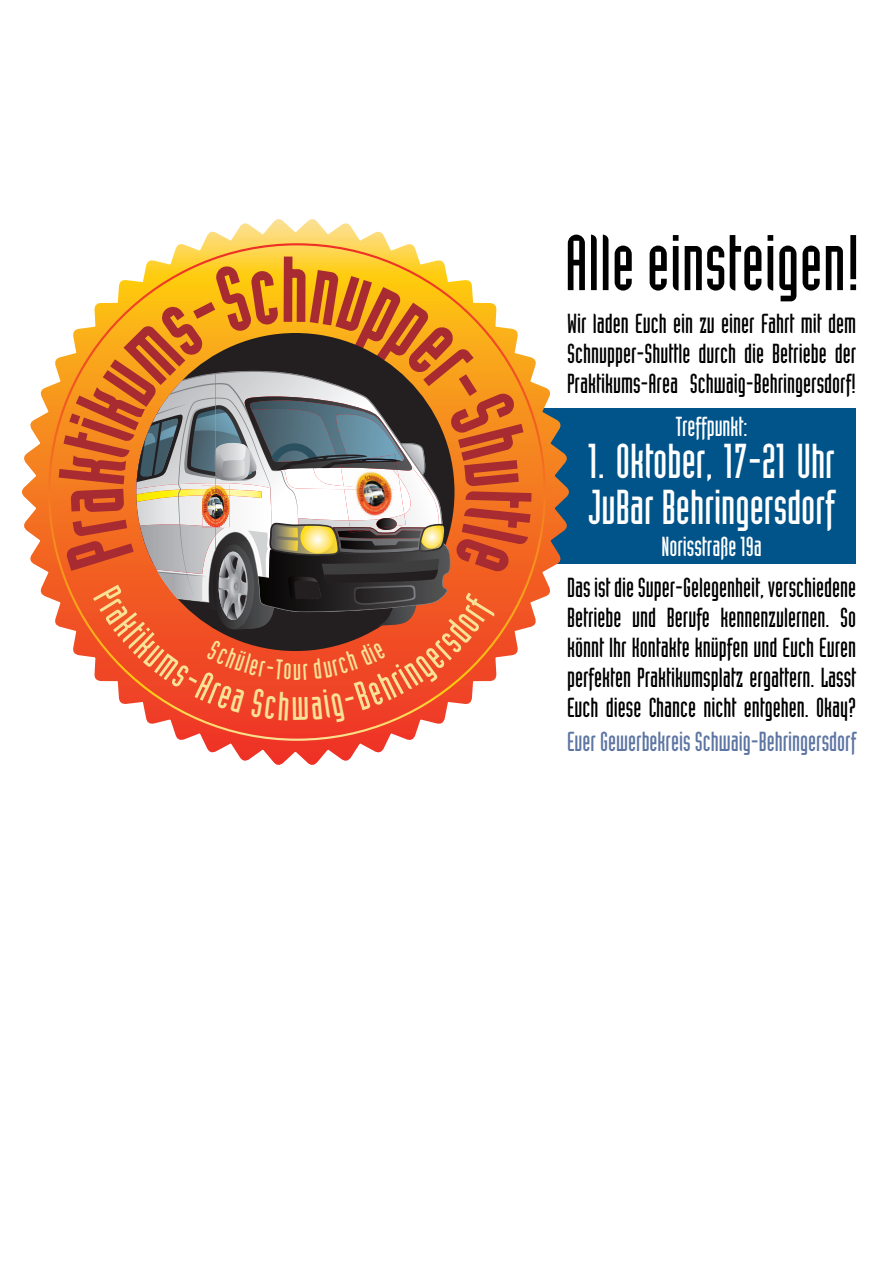
<style>
.page{position:relative;width:893px;height:1262px;background:#fff}
.page>*{position:absolute;margin:0;border:0;box-sizing:border-box;transform-origin:0 0}
.t1{font:88.5px "Industria Solid";color:#a72b30}
.t2{font:77.1px "Industria Solid";letter-spacing:.005em;color:#000}
.t3{font:48px/46.5px "Industria Solid";color:#fff}
.t4{font:27px/30px "Industria Solid";color:#000;text-align:justify}
.t5{font:27px "Industria Solid";color:#5e76a3}
.t6{font:27px "Industria Solid";color:#fff}
</style>
<div class="page">
<div style="left:101px;top:408px;width:755px;height:156px;background:#01548a"></div>
<svg style="left:22px;top:357px;width:547px;height:408px"></svg>
<svg style="left:57px;top:219px;width:475px;height:503px;background:#c88a5c"></svg>
<h1 class="t1" style="left:281px;top:241px;width:28px">h</h1>
<h2 class="t2" style="left:565px;top:221px;width:297px">Alle einsteigen!</h2>
<p class="t4" style="left:567px;top:309px;width:291px">Wir laden Euch ein zu einer Fahrt mit dem Schnupper-Shuttle durch die Betriebe der Praktikums-Area Schwaig-Behringersdorf!</p>
<p class="t6" style="left:675px;top:412px;width:73px">Treffpunkt:</p>
<h3 class="t3" style="left:588px;top:437px;width:248px">1. Oktober, 17-21 Uhr<br>JuBar Behringersdorf</h3>
<p class="t6" style="left:661px;top:532px;width:102px">Norisstraße 19a</p>
<p class="t4" style="left:567px;top:572px;width:291px">Das ist die Super-Gelegenheit, verschiedene Betriebe und Berufe kennenzulernen. So könnt Ihr Kontakte knüpfen und Euch Euren perfekten Praktikumsplatz ergattern. Lasst Euch diese Chance nicht entgehen. Okay?</p>
<p class="t5" style="left:567px;top:726px;width:291px">Euer Gewerbekreis Schwaig-Behringersdorf</p>
</div>
